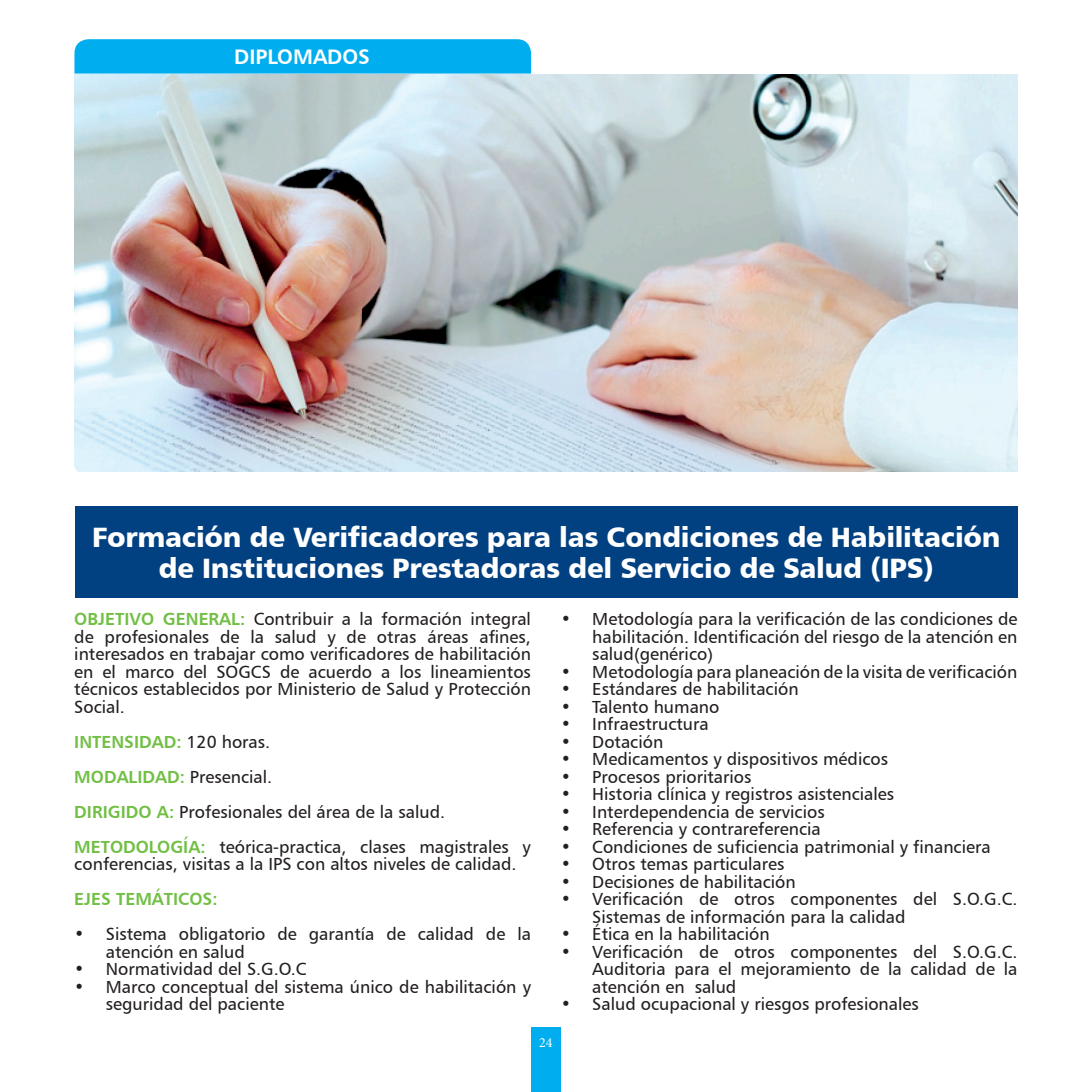
<style>
.page{position:relative;width:1092px;height:1092px;background:#fff}
.page>*{position:absolute;margin:0;border:0;box-sizing:border-box;transform-origin:0 0}
.t1{font:28px/31.5px "Humanist 777 BT Black B";letter-spacing:-.01em;color:#fff;text-align:center}
.t2{font:21px "Humanist 777 BT Bold B";color:#fff}
.t3{font:17.5px/17.5px "Humanist 777 BT Roman B";color:#231f20}
.t4{font:17.5px "Humanist 777 BT Bold B";color:#71bf44}
.t5{font:14px "Minion Pro";color:#fff}
.s1{font-family:"Humanist 777 BT Bold B";color:#71bf44}
.s2{font-family:"Humanist 777 BT Roman B";color:#231f20}
</style>
<div class="page">
<div style="left:531px;top:1027px;width:30px;height:64px;background:#00aeef"></div>
<div style="left:74px;top:39px;width:457px;height:35px;background:#00aeef"></div>
<div style="left:75px;top:506px;width:942px;height:91px;background:#014081"></div>
<img style="left:74px;top:74px;width:943px;height:397px">
<p class="t2" style="left:234px;top:44px;width:137px">DIPLOMADOS</p>
<h1 class="t1" style="left:92px;top:520px;width:909px">Formación de Verificadores para las Condiciones de Habilitación de Instituciones Prestadoras del Servicio de Salud (IPS)</h1>
<p class="t3" style="left:74px;top:610px;width:458px;text-align:justify"><span class="s1">OBJETIVO GENERAL:</span> Contribuir a la formación integral de profesionales de la salud y de otras áreas afines, interesados en trabajar como verificadores de habilitación en el marco del SOGCS de acuerdo a los lineamientos técnicos establecidos por Ministerio de Salud y Protección Social.</p>
<p class="t4" style="left:74px;top:730px;width:197px">INTENSIDAD: <span class="s2">120 horas.</span></p>
<p class="t3" style="left:74px;top:758px;width:458px;line-height:35px"><span class="s1">MODALIDAD:</span> Presencial.<br><span class="s1">DIRIGIDO A:</span> Profesionales del área de la salud.<br><span class="s1">METODOLOGÍA:</span> teórica-practica, clases magistrales y</p>
<p class="t3" style="left:74px;top:855px;width:443px">conferencias, visitas a la IPS con altos niveles de calidad.</p>
<p class="t4" style="left:74px;top:888px;width:145px">EJES TEMÁTICOS:</p>
<p class="t3" style="left:106px;top:925px;width:426px;text-indent:-31px">• Sistema obligatorio de garantía de calidad de la atención en salud</p>
<p class="t3" style="left:74px;top:960px;width:234px">• Normatividad del S.G.O.C</p>
<p class="t3" style="left:106px;top:977px;width:426px;text-indent:-32px">• Marco conceptual del sistema único de habilitación y seguridad del paciente</p>
<p class="t5" style="left:539px;top:1033px;width:15px">24</p>
<p class="t3" style="left:592px;top:610px;width:426px;text-align:justify;text-indent:-32px">• Metodología para la verificación de las condiciones de habilitación. Identificación del riesgo de la atención en salud(genérico)</p>
<p class="t3" style="left:560px;top:662px;width:458px">• Metodología para planeación de la visita de verificación</p>
<p class="t3" style="left:560px;top:680px;width:239px">• Estándares de habilitación</p>
<p class="t3" style="left:560px;top:697px;width:160px">• Talento humano</p>
<p class="t3" style="left:560px;top:715px;width:149px">• Infraestructura</p>
<p class="t3" style="left:560px;top:732px;width:104px">• Dotación</p>
<p class="t3" style="left:560px;top:750px;width:329px">• Medicamentos y dispositivos médicos</p>
<p class="t3" style="left:560px;top:767px;width:192px">• Procesos prioritarios</p>
<p class="t3" style="left:560px;top:785px;width:335px">• Historia clínica y registros asistenciales</p>
<p class="t3" style="left:560px;top:802px;width:265px">• Interdependencia de servicios</p>
<p class="t3" style="left:560px;top:820px;width:261px">• Referencia y contrareferencia</p>
<p class="t3" style="left:560px;top:837px;width:431px">• Condiciones de suficiencia patrimonial y financiera</p>
<p class="t3" style="left:560px;top:855px;width:225px">• Otros temas particulares</p>
<p class="t3" style="left:560px;top:872px;width:236px">• Decisiones de habilitación</p>
<p class="t3" style="left:592px;top:890px;width:426px;text-indent:-32px">• Verificación de otros componentes del S.O.G.C.<br>Sistemas de información para la calidad</p>
<p class="t3" style="left:560px;top:925px;width:210px">• Ética en la habilitación</p>
<p class="t3" style="left:592px;top:942px;width:426px;text-align:justify;text-indent:-31px">• Verificación de otros componentes del S.O.G.C.<br>Auditoria para el mejoramiento de la calidad de la atención en salud</p>
<p class="t3" style="left:560px;top:995px;width:359px">• Salud ocupacional y riesgos profesionales</p>
</div>
